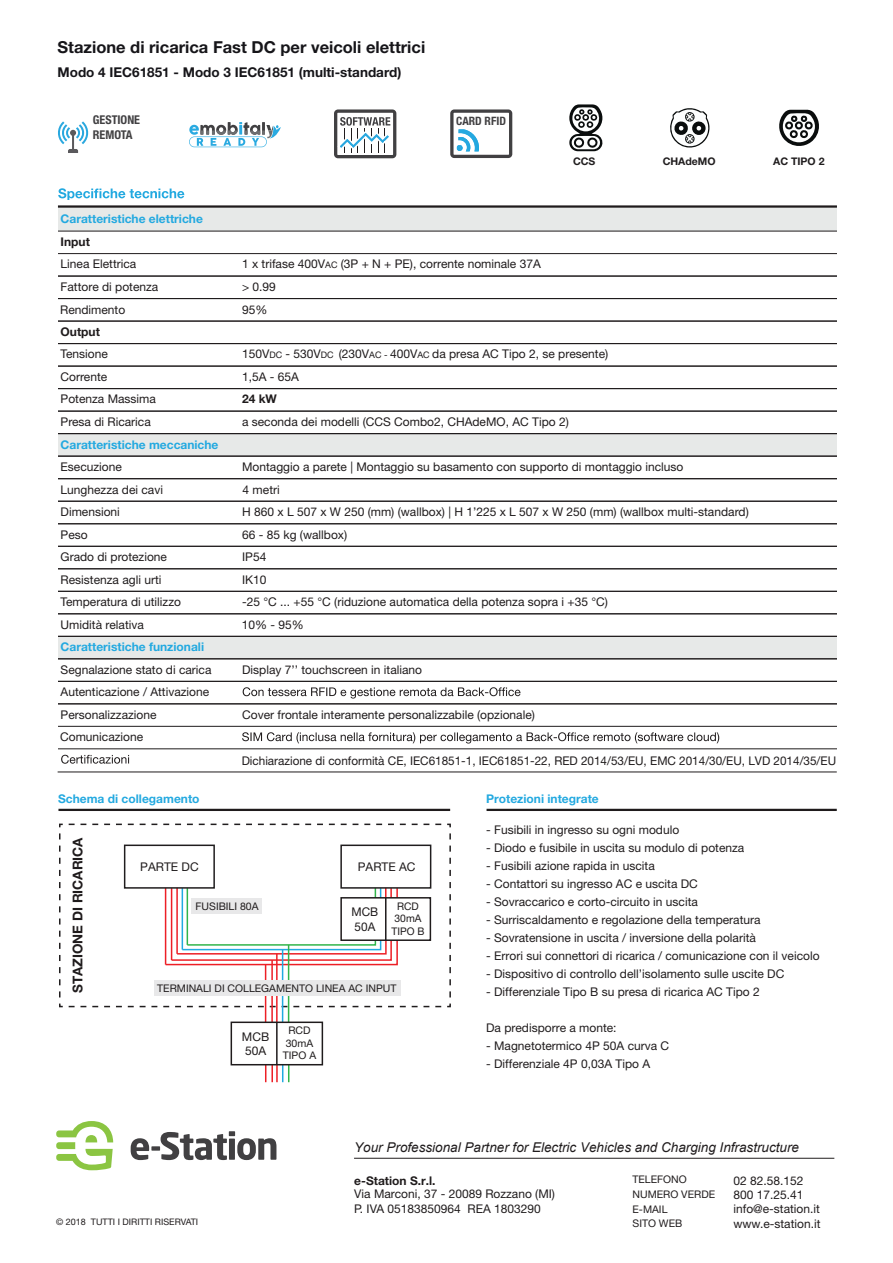
<style>
.page{position:relative;width:893px;height:1263px;background:#fff}
.page>*{position:absolute;margin:0;border:0;box-sizing:border-box;transform-origin:0 0}
.t1{font:700 16.5px "Helvetica Neue LT Std";color:#161519}
.t2{font:italic 13.5px "Arial";color:#201c1d}
.t3{font:700 13.5px "Helvetica Neue LT Std";color:#161519}
.t4{font:700 13.5px "Helvetica Neue LT Std";color:#1f1b1c}
.t5{font:700 condensed 12.15px/14.5px "Helvetica Neue LT Std";color:#414042}
.t6{font:12px/22.5px "Helvetica Neue LT Std";color:#1f1b1c}
.t7{font:12px/14.4px "Helvetica Neue LT Std";color:#201c1d}
.t8{font:700 12px "Helvetica Neue LT Std";color:#23a9e0}
.t9{font:700 12px "Helvetica Neue LT Std";color:#201c1d}
.t10{font:700 12px "Helvetica Neue LT Std";color:#1f1b1c}
.t11{font:700 condensed 11.55px "Helvetica Neue LT Std";color:#414042}
.t12{font:10.5px/12.6px "Helvetica Neue LT Std";color:#1f1b1c;text-align:center}
.t13{font:10.5px/14.5px "Helvetica Neue LT Std";color:#201c1d}
.t14{font:700 10.5px "Helvetica Neue LT Std";color:#201d1e}
.t15{font:9px "Helvetica Neue LT Std";color:#201c1d}
.s1{color:#424142}
.s2{font-size:9px}
</style>
<div class="page">
<svg style="left:131px;top:1138px;width:18px;height:22px"></svg>
<div style="left:151px;top:1146px;width:9px;height:5px;background:#414042"></div>
<svg style="left:161px;top:1131px;width:115px;height:29px"></svg>
<svg style="left:56px;top:1121px;width:58px;height:50px"></svg>
<hr style="left:354px;top:1158px;width:480px;height:1px;background:#201c1d">
<div style="left:58px;top:207px;width:779px;height:24px;background:#e7e9e8"></div>
<svg style="left:58px;top:188px;width:126px;height:12px"></svg>
<svg style="left:58px;top:230px;width:779px;height:25px"></svg>
<hr style="left:58px;top:205px;width:779px;height:3px;background:#1f1b1c">
<svg style="left:61px;top:755px;width:68px;height:9px"></svg>
<svg style="left:58px;top:275px;width:779px;height:475px"></svg>
<svg style="left:58px;top:121px;width:31px;height:32px"></svg>
<hr style="left:58px;top:772px;width:779px;height:1px;background:#1f1b1c">
<svg style="left:242px;top:732px;width:477px;height:12px"></svg>
<svg style="left:189px;top:122px;width:92px;height:25px"></svg>
<svg style="left:334px;top:109px;width:62px;height:49px"></svg>
<svg style="left:450px;top:109px;width:62px;height:49px"></svg>
<svg style="left:779px;top:110px;width:40px;height:36px"></svg>
<svg style="left:670px;top:108px;width:40px;height:40px"></svg>
<svg style="left:569px;top:104px;width:34px;height:47px"></svg>
<hr style="left:276px;top:1022px;width:2px;height:43px;background:#1f1b1c">
<hr style="left:265px;top:965px;width:1px;height:57px;background:#ed1f26">
<hr style="left:271px;top:960px;width:2px;height:62px;background:#ed1f26">
<hr style="left:276px;top:954px;width:2px;height:68px;background:#ed1f26">
<hr style="left:282px;top:950px;width:1px;height:72px;background:#21aae1">
<hr style="left:288px;top:945px;width:1px;height:77px;background:#31b44b">
<svg style="left:59px;top:823px;width:392px;height:185px"></svg>
<div style="left:340px;top:897px;width:91px;height:44px;border:2px solid #1f1b1c"></div>
<svg style="left:265px;top:1065px;width:24px;height:17px"></svg>
<div style="left:231px;top:1022px;width:92px;height:43px;border:2px solid #1f1b1c"></div>
<hr style="left:58px;top:809px;width:392px;height:2px;background:#1f1b1c">
<hr style="left:486px;top:809px;width:351px;height:2px;background:#1f1b1c">
<h1 class="t1" style="left:58px;top:37px;width:369px">Stazione di ricarica Fast DC per veicoli elettrici</h1>
<p class="t3" style="left:58px;top:64px;width:345px">Modo 4 IEC61851 - Modo 3 IEC61851 (multi-standard)</p>
<p class="t5" style="left:93px;top:113px;width:49px">GESTIONE<br><span class="s1">REM</span>O<span class="s1">TA</span></p>
<p class="t11" style="left:456px;top:114px;width:51px">CARD RFID</p>
<p class="t14" style="left:573px;top:154px;width:24px">CCS</p>
<p class="t14" style="left:663px;top:154px;width:54px">CHAdeMO</p>
<p class="t14" style="left:773px;top:154px;width:53px">AC TIPO 2</p>
<p class="t8" style="left:61px;top:212px;width:144px">Caratteristiche elettriche</p>
<p class="t10" style="left:61px;top:234px;width:31px">Input</p>
<p class="t6" style="left:61px;top:253px;width:99px">Linea Elettrica<br>Fattore di potenza</p>
<p class="t10" style="left:61px;top:324px;width:41px">Output</p>
<p class="t6" style="left:61px;top:343px;width:97px">Tensione<br>Corrente<br>Potenza Massima<br>Presa di Ricarica</p>
<p class="t6" style="left:242px;top:253px;width:300px">1 x trifase 400V<span class="s2">AC</span> (3P + N + PE), corrente nominale 37A &gt; 0.99</p>
<p class="t6" style="left:60px;top:298px;width:67px">Rendimento</p>
<p class="t6" style="left:242px;top:298px;width:27px">95%</p>
<p class="t6" style="left:242px;top:343px;width:368px">150V<span class="s2">DC</span> - 530V<span class="s2">DC</span> (230V<span class="s2">AC -</span> 400V<span class="s2">AC</span> da presa AC Tipo 2, se presente)<br>1,5A - 65A</p>
<p class="t10" style="left:242px;top:392px;width:36px">24 kW</p>
<p class="t6" style="left:242px;top:410px;width:328px">a seconda dei modelli (CCS Combo2, CHAdeMO, AC Tipo 2)</p>
<p class="t8" style="left:61px;top:437px;width:159px">Caratteristiche meccaniche</p>
<p class="t6" style="left:61px;top:455px;width:108px">Esecuzione<br>Lunghezza dei cavi<br>Dimensioni<br>Peso<br>Grado di protezione</p>
<p class="t6" style="left:61px;top:590px;width:122px">Temperatura di utilizzo</p>
<p class="t8" style="left:61px;top:639px;width:145px">Caratteristiche funzionali</p>
<p class="t6" style="left:61px;top:658px;width:152px">Segnalazione stato di carica<br>Autenticazione / Attivazione<br>Personalizzazione</p>
<p class="t6" style="left:242px;top:455px;width:443px">Montaggio a parete | Montaggio su basamento con supporto di montaggio incluso</p>
<p class="t6" style="left:242px;top:500px;width:508px">H 860 x L 507 x W 250 (mm) (wallbox) | H 1’225 x L 507 x W 250 (mm) (wallbox multi-standard)<br>66 - 85 kg (wallbox)<br>IP54<br>IK10<br>-25 °C ... +55 °C (riduzione automatica della potenza sopra i +35 °C)</p>
<p class="t6" style="left:243px;top:478px;width:39px">4 metri</p>
<p class="t6" style="left:61px;top:568px;width:102px">Resistenza agli urti</p>
<p class="t6" style="left:61px;top:614px;width:85px">Umidità relativa</p>
<p class="t6" style="left:242px;top:614px;width:64px">10% - 95%</p>
<p class="t6" style="left:242px;top:658px;width:181px">Display 7’’ touchscreen in italiano</p>
<p class="t6" style="left:242px;top:703px;width:294px">Cover frontale interamente personalizzabile (opzionale)</p>
<p class="t6" style="left:60px;top:725px;width:85px">Comunicazione</p>
<p class="t7" style="left:242px;top:753px;width:596px">Dichiarazione di conformità CE, IEC61851-1, IEC61851-22, RED 2014/53/EU, EMC 2014/30/EU, LVD 2014/35/EU</p>
<p class="t8" style="left:58px;top:791px;width:143px">Schema di collegamento</p>
<p class="t8" style="left:486px;top:791px;width:114px">Protezioni integrate</p>
<p class="t7" style="left:486px;top:822px;width:195px">- Fusibili in ingresso su ogni modulo</p>
<p class="t7" style="left:486px;top:840px;width:260px">- Diodo e fusibile in uscita su modulo di potenza</p>
<p class="t7" style="left:486px;top:858px;width:170px">- Fusibili azione rapida in uscita</p>
<p class="t7" style="left:486px;top:876px;width:213px">- Contattori su ingresso AC e uscita DC</p>
<p class="t7" style="left:486px;top:894px;width:213px">- Sovraccarico e corto-circuito in uscita</p>
<p class="t7" style="left:486px;top:912px;width:276px">- Surriscaldamento e regolazione della temperatura</p>
<p class="t7" style="left:486px;top:930px;width:271px">- Sovratensione in uscita / inversione della polarità</p>
<p class="t7" style="left:486px;top:948px;width:335px">- Errori sui connettori di ricarica / comunicazione con il veicolo</p>
<p class="t7" style="left:486px;top:966px;width:300px">- Dispositivo di controllo dell’isolamento sulle uscite DC</p>
<p class="t7" style="left:486px;top:984px;width:275px">- Differenziale Tipo B su presa di ricarica AC Tipo 2</p>
<p class="t7" style="left:486px;top:1020px;width:132px">Da predisporre a monte:</p>
<p class="t7" style="left:486px;top:1038px;width:185px">- Magnetotermico 4P 50A curva C</p>
<p class="t7" style="left:486px;top:1056px;width:165px">- Differenziale 4P 0,03A Tipo A</p>
<p class="t4" style="left:69px;top:993px;width:157px;rotate:-90deg">STAZIONE DI RICARICA</p>
<p class="t6" style="left:140px;top:855px;width:60px">PARTE DC</p>
<p class="t6" style="left:358px;top:855px;width:59px">PARTE AC</p>
<p class="t12" style="left:196px;top:900px;width:65px">FUSIBILI 80A</p>
<p class="t6" style="left:352px;top:904px;width:28px;line-height:14.4px">MCB<br>50A</p>
<p class="t12" style="left:391px;top:900px;width:34px">RCD<br>30mA<br>TIPO B</p>
<p class="t12" style="left:157px;top:982px;width:241px">TERMINALI DI COLLEGAMENTO LINEA AC INPUT</p>
<p class="t6" style="left:242px;top:1029px;width:29px;line-height:14.4px">MCB<br>50A</p>
<p class="t12" style="left:283px;top:1024px;width:35px">RCD<br>30mA<br>TIPO A</p>
<p class="t15" style="left:56px;top:1217px;width:144px">© 2018 TUTTI I DIRITTI RISERVATI</p>
<p class="t2" style="left:354px;top:1138px;width:446px">Your Professional Partner for Electric Vehicles and Charging Infrastructure</p>
<p class="t9" style="left:354px;top:1173px;width:83px">e-Station S.r.l.</p>
<p class="t7" style="left:354px;top:1187px;width:202px">Via Marconi, 37 - 20089 Rozzano (MI)<br>P. IVA 05183850964 REA 1803290</p>
<p class="t13" style="left:632px;top:1172px;width:84px">TELEFONO<br>NUMERO VERDE<br>E-MAIL<br>SITO WEB</p>
<p class="t7" style="left:733px;top:1173px;width:88px">02 82.58.152<br>800 17.25.41 info@e-station.it www.e-station.it</p>
</div>
